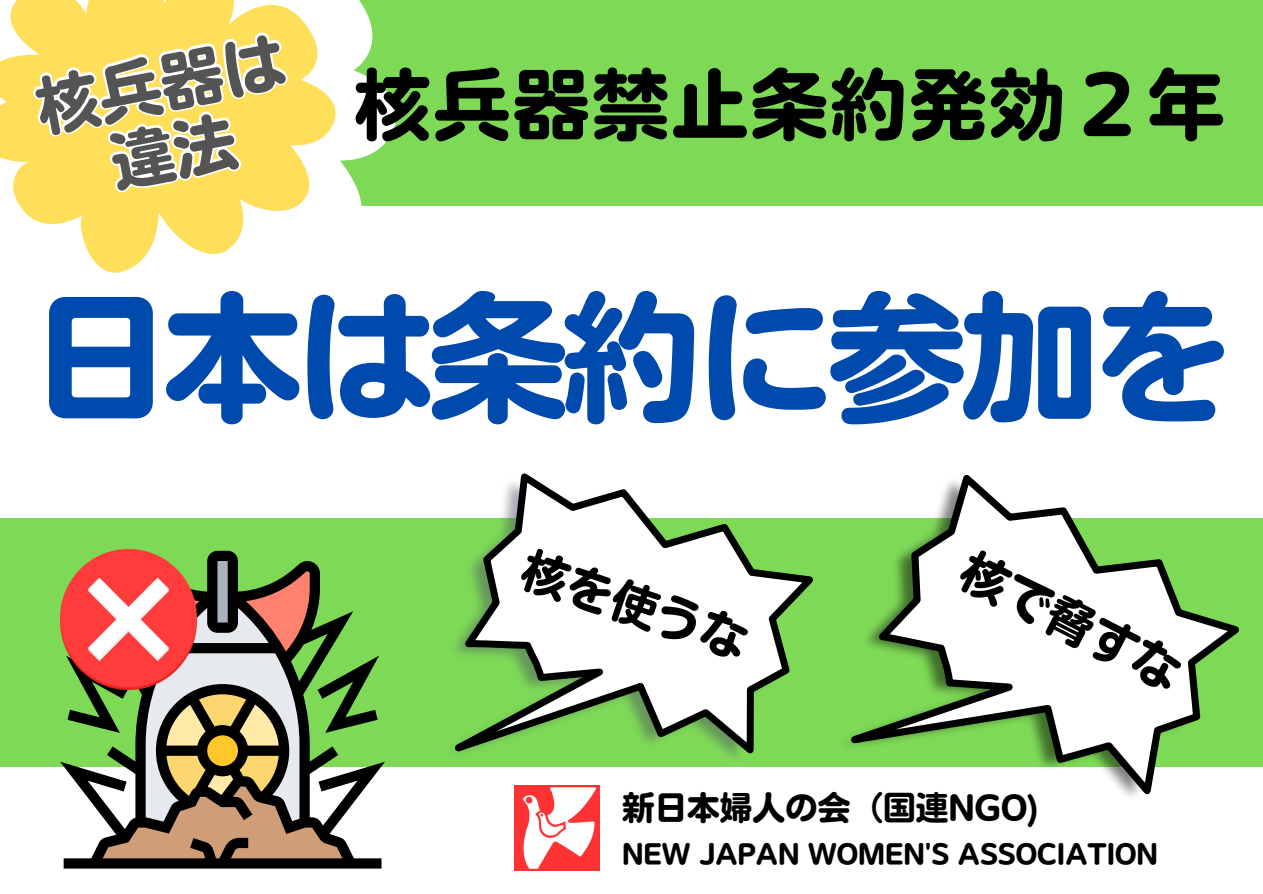
<style>
.page{position:relative;width:1263px;height:894px;background:#fff}
.page>*{position:absolute;margin:0;border:0;box-sizing:border-box;transform-origin:0 0}
.t1{font:138.75px "Nud Motoya Maru Std W6";letter-spacing:-.045em;color:#004aad}
.t2{font:76.8px "Nud Motoya Maru Std W6";letter-spacing:.035em;color:#000}
.t3{font:63px/68.4px "Nud Motoya Maru Std W6";color:#545454;text-align:center}
.t4{font:48px "Nud Motoya Maru Std W6";color:#000}
.t5{font:47.1px "Nud Motoya Maru Std W6";color:#000}
.t6{font:32.7px "Nud Motoya Maru Std W6";color:#000}
.t7{font:26.7px "Nud Motoya Maru Std W6";color:#000}
</style>
<div class="page">
<div style="left:0;top:0;width:1263px;height:893px;background:#7ed957"></div>
<div style="left:0;top:206px;width:1263px;height:312px;background:#fff"></div>
<svg style="left:0;top:0;width:389px;height:273px"></svg>
<div style="left:0;top:766px;width:1263px;height:127px;background:#fff"></div>
<svg style="left:60px;top:550px;width:322px;height:318px"></svg>
<svg style="left:66px;top:566px;width:313px;height:297px"></svg>
<svg style="left:382px;top:473px;width:390px;height:398px"></svg>
<img style="left:60px;top:549px;width:136px;height:140px">
<svg style="left:772px;top:475px;width:491px;height:322px"></svg>
<svg style="left:0;top:0;width:294px;height:198px;background:#ffe684"></svg>
<h3 class="t3" style="left:30px;top:75px;width:254px;rotate:-11deg">核兵器は違法</h3>
<h2 class="t2" style="left:354px;top:66px;width:872px">核兵器禁止条約発効２年</h2>
<h1 class="t1" style="left:30px;top:288px;width:1203px">日本は条約に参加を</h1>
<h3 class="t5" style="left:531px;top:544px;width:237px;rotate:19deg">核を使うな</h3>
<h3 class="t4" style="left:975px;top:545px;width:242px;rotate:27deg">核で脅すな</h3>
<p class="t6" style="left:622px;top:790px;width:418px">新日本婦人の会（国連NGO)</p>
<p class="t7" style="left:622px;top:839px;width:538px">NEW JAPAN WOMEN'S ASSOCIATION</p>
</div>
